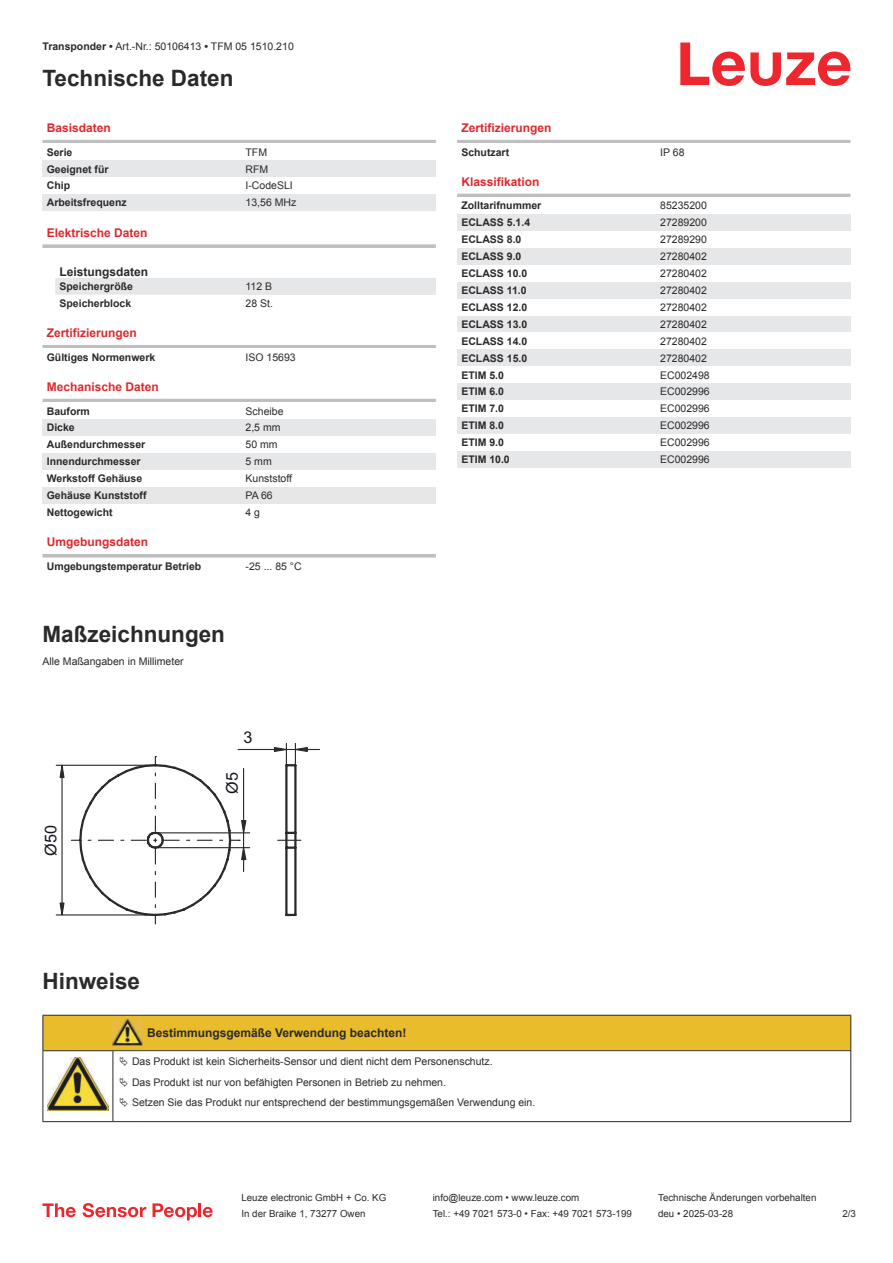
<style>
.page{position:relative;width:893px;height:1263px;background:#fff}
.page>*{position:absolute;margin:0;border:0;box-sizing:border-box;transform-origin:0 0}
.t1{font:700 22.5px "Arial";color:#2b292a}
.t2{font:16.2px "Arial";color:#0f1319}
.t3{font:700 12px "Arial";color:#db2a30}
.t4{font:700 12px "Arial";color:#2b292a}
.t5{font:10.5px/20.2px "Arial";color:#2b292a}
.t6{font:700 10.5px "Arial";color:#2b292a}
.t7{font:9.75px "Arial";color:#2b292a}
.s1{font-weight:700}
</style>
<div class="page">
<svg style="left:680px;top:43px;width:170px;height:43px"></svg>
<div style="left:55px;top:278px;width:187px;height:17px;background:#e6e7e9"></div>
<hr style="left:43px;top:140px;width:393px;height:3px;background:#bdbfc1">
<div style="left:43px;top:160px;width:199px;height:17px;background:#e6e7e9"></div>
<div style="left:242px;top:160px;width:194px;height:17px;background:#e6e7e9"></div>
<div style="left:43px;top:194px;width:199px;height:17px;background:#e6e7e9"></div>
<div style="left:242px;top:194px;width:194px;height:17px;background:#e6e7e9"></div>
<svg style="left:43px;top:244px;width:393px;height:4px;background:#c3c5c7"></svg>
<div style="left:242px;top:278px;width:194px;height:17px;background:#e6e7e9"></div>
<hr style="left:43px;top:345px;width:393px;height:3px;background:#bdbfc1">
<hr style="left:43px;top:399px;width:393px;height:3px;background:#bdbfc1">
<div style="left:43px;top:419px;width:199px;height:17px;background:#e6e7e9"></div>
<div style="left:242px;top:419px;width:194px;height:17px;background:#e6e7e9"></div>
<div style="left:43px;top:453px;width:199px;height:17px;background:#e6e7e9"></div>
<div style="left:242px;top:453px;width:194px;height:17px;background:#e6e7e9"></div>
<div style="left:43px;top:487px;width:199px;height:17px;background:#e6e7e9"></div>
<div style="left:242px;top:487px;width:194px;height:17px;background:#e6e7e9"></div>
<hr style="left:43px;top:554px;width:393px;height:3px;background:#bdbfc1">
<hr style="left:457px;top:140px;width:393px;height:3px;background:#bdbfc1">
<hr style="left:457px;top:194px;width:393px;height:3px;background:#bdbfc1">
<div style="left:457px;top:214px;width:200px;height:17px;background:#e6e7e9"></div>
<div style="left:657px;top:214px;width:193px;height:17px;background:#e6e7e9"></div>
<div style="left:457px;top:248px;width:200px;height:17px;background:#e6e7e9"></div>
<div style="left:657px;top:248px;width:193px;height:17px;background:#e6e7e9"></div>
<div style="left:457px;top:282px;width:200px;height:17px;background:#e6e7e9"></div>
<div style="left:657px;top:282px;width:193px;height:17px;background:#e6e7e9"></div>
<div style="left:457px;top:316px;width:200px;height:16px;background:#e6e7e9"></div>
<div style="left:657px;top:316px;width:193px;height:16px;background:#e6e7e9"></div>
<div style="left:457px;top:349px;width:200px;height:17px;background:#e6e7e9"></div>
<div style="left:657px;top:349px;width:193px;height:17px;background:#e6e7e9"></div>
<div style="left:457px;top:383px;width:200px;height:17px;background:#e6e7e9"></div>
<div style="left:657px;top:383px;width:193px;height:17px;background:#e6e7e9"></div>
<div style="left:457px;top:417px;width:200px;height:17px;background:#e6e7e9"></div>
<div style="left:657px;top:417px;width:193px;height:17px;background:#e6e7e9"></div>
<div style="left:457px;top:451px;width:200px;height:17px;background:#e6e7e9"></div>
<div style="left:657px;top:451px;width:193px;height:17px;background:#e6e7e9"></div>
<svg style="left:43px;top:1203px;width:33px;height:14px"></svg>
<svg style="left:83px;top:1203px;width:63px;height:14px"></svg>
<svg style="left:153px;top:1203px;width:44px;height:17px"></svg>
<hr style="left:198px;top:1203px;width:3px;height:14px;background:#ed272d">
<svg style="left:203px;top:1207px;width:10px;height:10px"></svg>
<hr style="left:56px;top:765px;width:99px;height:1px;background:#2b292a">
<hr style="left:56px;top:914px;width:99px;height:1px;background:#2b292a">
<svg style="left:59px;top:742px;width:261px;height:174px"></svg>
<svg style="left:71px;top:746px;width:238px;height:178px"></svg>
<hr style="left:43px;top:1121px;width:70px;height:1px;background:#2b292a">
<hr style="left:113px;top:1121px;width:30px;height:1px;background:#2b292a">
<hr style="left:143px;top:1121px;width:708px;height:1px;background:#2b292a">
<svg style="left:43px;top:1015px;width:808px;height:106px"></svg>
<p class="t5" style="left:43px;top:37px;width:253px"><span class="s1">Transponder •</span> Art.-Nr.: 50106413 <span class="s1">•</span> TFM 05 1510.210</p>
<h1 class="t1" style="left:43px;top:70px;width:192px">Technische Daten</h1>
<p class="t3" style="left:47px;top:123px;width:66px">Basisdaten</p>
<p class="t6" style="left:47px;top:148px;width:27px">Serie</p>
<p class="t5" style="left:246px;top:143px;width:23px">TFM</p>
<p class="t6" style="left:47px;top:165px;width:63px">Geeignet für</p>
<p class="t5" style="left:246px;top:160px;width:24px">RFM</p>
<p class="t6" style="left:47px;top:182px;width:25px">Chip</p>
<p class="t5" style="left:246px;top:177px;width:49px">I-CodeSLI</p>
<p class="t6" style="left:47px;top:199px;width:81px">Arbeitsfrequenz</p>
<p class="t5" style="left:246px;top:193px;width:52px">13,56 MHz</p>
<p class="t3" style="left:47px;top:228px;width:102px">Elektrische Daten</p>
<p class="t4" style="left:60px;top:267px;width:90px">Leistungsdaten</p>
<p class="t6" style="left:60px;top:282px;width:75px">Speichergröße</p>
<p class="t5" style="left:246px;top:277px;width:28px">112 B</p>
<p class="t6" style="left:60px;top:299px;width:73px">Speicherblock</p>
<p class="t5" style="left:246px;top:294px;width:29px">28 St.</p>
<p class="t3" style="left:47px;top:329px;width:92px">Zertifizierungen</p>
<p class="t6" style="left:47px;top:353px;width:110px">Gültiges Normenwerk</p>
<p class="t5" style="left:246px;top:348px;width:52px">ISO 15693</p>
<p class="t3" style="left:47px;top:382px;width:114px">Mechanische Daten</p>
<p class="t6" style="left:47px;top:407px;width:45px">Bauform</p>
<p class="t5" style="left:246px;top:402px;width:39px">Scheibe</p>
<p class="t6" style="left:47px;top:424px;width:30px">Dicke</p>
<p class="t5" style="left:246px;top:419px;width:37px">2,5 mm</p>
<p class="t6" style="left:47px;top:441px;width:100px">Außendurchmesser</p>
<p class="t5" style="left:246px;top:435px;width:34px">50 mm</p>
<p class="t6" style="left:47px;top:458px;width:95px">Innendurchmesser</p>
<p class="t5" style="left:246px;top:452px;width:28px">5 mm</p>
<p class="t6" style="left:47px;top:474px;width:97px">Werkstoff Gehäuse</p>
<p class="t5" style="left:246px;top:469px;width:48px">Kunststoff</p>
<p class="t6" style="left:47px;top:491px;width:101px">Gehäuse Kunststoff</p>
<p class="t5" style="left:246px;top:486px;width:29px">PA 66</p>
<p class="t6" style="left:47px;top:508px;width:67px">Nettogewicht</p>
<p class="t5" style="left:246px;top:503px;width:16px">4 g</p>
<p class="t3" style="left:47px;top:538px;width:103px">Umgebungsdaten</p>
<p class="t6" style="left:47px;top:562px;width:156px">Umgebungstemperatur Betrieb</p>
<p class="t5" style="left:246px;top:557px;width:58px">-25 ... 85 °C</p>
<h1 class="t1" style="left:43px;top:625px;width:184px">Maßzeichnungen</h1>
<p class="t5" style="left:43px;top:652px;width:143px">Alle Maßangaben in Millimeter</p>
<h2 class="t2" style="left:244px;top:728px;width:11px">3</h2>
<h2 class="t2" style="left:41px;top:856px;width:32px;rotate:-90deg">Ø50</h2>
<h1 class="t1" style="left:43px;top:972px;width:99px">Hinweise</h1>
<h2 class="t2" style="left:223px;top:794px;width:23px;rotate:-90deg">Ø5</h2>
<p class="t3" style="left:461px;top:123px;width:92px">Zertifizierungen</p>
<p class="t6" style="left:461px;top:148px;width:49px">Schutzart</p>
<p class="t5" style="left:660px;top:143px;width:26px">IP 68</p>
<p class="t3" style="left:461px;top:177px;width:80px">Klassifikation</p>
<p class="t6" style="left:461px;top:202px;width:81px">Zolltarifnummer</p>
<p class="t5" style="left:660px;top:197px;width:48px">85235200</p>
<p class="t6" style="left:461px;top:219px;width:70px">ECLASS 5.1.4</p>
<p class="t5" style="left:660px;top:213px;width:48px">27289200</p>
<p class="t6" style="left:461px;top:236px;width:62px">ECLASS 8.0</p>
<p class="t5" style="left:660px;top:230px;width:48px">27289290</p>
<p class="t6" style="left:461px;top:252px;width:62px">ECLASS 9.0</p>
<p class="t5" style="left:660px;top:247px;width:48px">27280402</p>
<p class="t6" style="left:461px;top:269px;width:67px">ECLASS 10.0</p>
<p class="t5" style="left:660px;top:264px;width:48px">27280402</p>
<p class="t6" style="left:461px;top:286px;width:67px">ECLASS 11.0</p>
<p class="t5" style="left:660px;top:281px;width:48px">27280402</p>
<p class="t6" style="left:461px;top:303px;width:67px">ECLASS 12.0</p>
<p class="t5" style="left:660px;top:298px;width:48px">27280402</p>
<p class="t6" style="left:461px;top:320px;width:67px">ECLASS 13.0</p>
<p class="t5" style="left:660px;top:315px;width:48px">27280402</p>
<p class="t6" style="left:461px;top:337px;width:67px">ECLASS 14.0</p>
<p class="t5" style="left:660px;top:332px;width:48px">27280402</p>
<p class="t6" style="left:461px;top:354px;width:67px">ECLASS 15.0</p>
<p class="t5" style="left:660px;top:349px;width:48px">27280402</p>
<p class="t6" style="left:461px;top:371px;width:44px">ETIM 5.0</p>
<p class="t5" style="left:660px;top:366px;width:51px">EC002498</p>
<p class="t6" style="left:461px;top:388px;width:44px">ETIM 6.0</p>
<p class="t5" style="left:660px;top:383px;width:51px">EC002996</p>
<p class="t6" style="left:461px;top:405px;width:44px">ETIM 7.0</p>
<p class="t5" style="left:660px;top:399px;width:51px">EC002996</p>
<p class="t6" style="left:461px;top:422px;width:44px">ETIM 8.0</p>
<p class="t5" style="left:660px;top:416px;width:51px">EC002996</p>
<p class="t6" style="left:461px;top:438px;width:44px">ETIM 9.0</p>
<p class="t5" style="left:660px;top:433px;width:51px">EC002996</p>
<p class="t6" style="left:461px;top:455px;width:50px">ETIM 10.0</p>
<p class="t5" style="left:660px;top:450px;width:51px">EC002996</p>
<p class="t4" style="left:147px;top:1028px;width:261px">Bestimmungsgemäße Verwendung beachten!</p>
<p class="t5" style="left:132px;top:1053px;width:405px">Das Produkt ist kein Sicherheits-Sensor und dient nicht dem Personenschutz.<br>Das Produkt ist nur von befähigten Personen in Betrieb zu nehmen.<br>Setzen Sie das Produkt nur entsprechend der bestimmungsgemäßen Verwendung ein.</p>
<p class="t7" style="left:241px;top:1194px;width:146px">Leuze electronic GmbH + Co. KG</p>
<p class="t7" style="left:433px;top:1194px;width:148px">info@leuze.com • www.leuze.com</p>
<p class="t7" style="left:658px;top:1194px;width:160px">Technische Änderungen vorbehalten</p>
<p class="t7" style="left:241px;top:1210px;width:126px">In der Braike 1, 73277 Owen</p>
<p class="t7" style="left:433px;top:1210px;width:201px">Tel.: +49 7021 573-0 • Fax: +49 7021 573-199</p>
<p class="t7" style="left:658px;top:1210px;width:76px">deu • 2025-03-28</p>
<p class="t7" style="left:842px;top:1210px;width:15px">2 /3</p>
</div>
